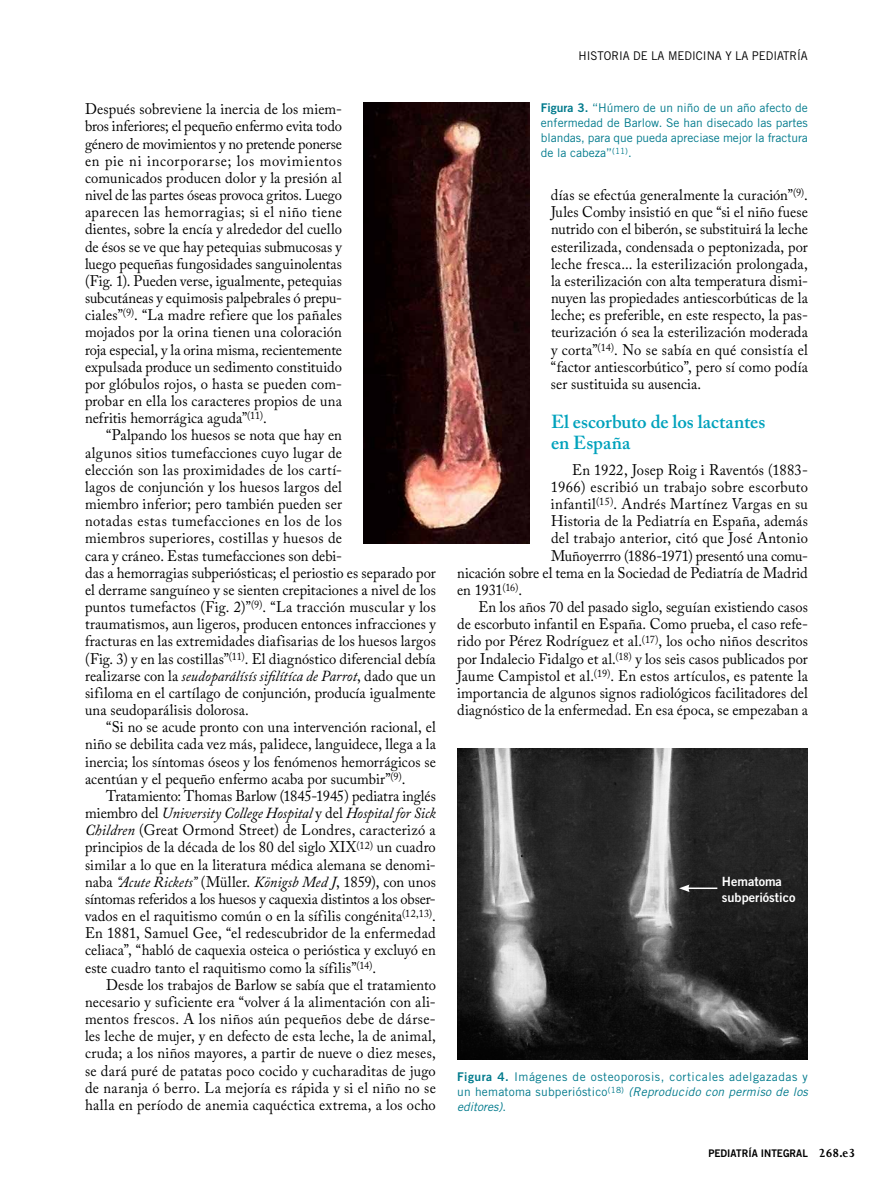
<style>
.page{position:relative;width:893px;height:1191px;background:#fff}
.page>*{position:absolute;margin:0;border:0;box-sizing:border-box;transform-origin:0 0}
.t1{font:600 18.75px/21px "Adobe Caslon Pro";color:#00a2bc}
.t2{font:15.3px/17.1px "Adobe Caslon Pro";letter-spacing:.01em;color:#000;text-align:justify;scale:.95 1}
.t3{font:15.3px "Adobe Caslon Pro";letter-spacing:-.01em;color:#000;scale:.95 1}
.t4{font:15.3px "Adobe Caslon Pro";letter-spacing:.03em;color:#000;scale:.95 1}
.t5{font:12.75px/15.8px "Trade Gothic Bold Two";color:#fff}
.t6{font:12px/15px "Trade Gothic";color:#007a8c;text-align:justify}
.t7{font:12px "Trade Gothic";color:#000;scale:.95 1}
.t8{font:10.5px "Trade Gothic Bold Two";color:#000;scale:.95 1}
.s1{font-style:italic}
.s2{font-family:"Trade Gothic Bold Two"}
.s3{font-family:"Joanna MT Std";font-weight:700;font-size:13.5px}
</style>
<div class="page">
<img style="left:363px;top:103px;width:167px;height:441px">
<img style="left:457px;top:748px;width:351px;height:311px">
<hr style="left:687px;top:887px;width:30px;height:2px;background:#fff">
<svg style="left:679px;top:884px;width:11px;height:8px"></svg>
<p class="t2" style="left:85px;top:100px;width:272px">Después sobreviene la inercia de los miem&shy;bros inferiores; el pequeño enfermo evita todo género de movimientos y no pretende ponerse en pie ni incorporarse; los movimientos comunicados producen dolor y la presión al nivel de las partes óseas provoca gritos. Luego aparecen las hemorragias; si el niño tiene dientes, sobre la encía y alrededor del cuello de ésos se ve que hay petequias submucosas y luego pequeñas fungosidades sanguinolentas (Fig. 1). Pueden verse, igualmente, petequias subcutáneas y equimosis palpebrales ó prepu&shy;ciales”<sup>(9)</sup>. “La madre refiere que los pañales mojados por la orina tienen una coloración roja especial, y la orina misma, recientemente expulsada produce un sedimento constituido por glóbulos rojos, o hasta se pueden com&shy;probar en ella los caracteres propios de una nefritis hemorrágica aguda”<sup>(11)</sup>.</p>
<p class="t2" style="left:85px;top:426px;width:371px;text-align:left;text-indent:21px">“Palpando los huesos se nota que hay en<br>algunos sitios tumefacciones cuyo lugar de<br>elección son las proximidades de los cartí-<br>lagos de conjunción y los huesos largos del<br>miembro inferior; pero también pueden ser<br>notadas estas tumefacciones en los de los<br>miembros superiores, costillas y huesos de<br>cara y cráneo. Estas tumefacciones son debi-<br>das a hemorragias subperiósticas; el periostio es separado por el derrame sanguíneo y se sienten crepitaciones a nivel de los puntos tumefactos (Fig. 2)”<sup>(9)</sup>. “La tracción muscular y los traumatismos, aun ligeros, producen entonces infracciones y fracturas en las extremidades diafisarias de los huesos largos (Fig. 3) y en las costillas”<sup>(11)</sup>. El diagnóstico diferencial debía realizarse con la <span class="s1">seudoparálísís sifilítíca de Parrot</span>, dado que un sifiloma en el cartílago de conjunción, producía igualmente una seudoparálisis dolorosa.</p>
<p class="t2" style="left:85px;top:718px;width:371px;text-indent:21px">“Si no se acude pronto con una intervención racional, el niño se debilita cada vez más, palidece, languidece, llega a la inercia; los síntomas óseos y los fenómenos hemorrágicos se acentúan y el pequeño enfermo acaba por sucumbir”<sup>(9)</sup>.</p>
<p class="t2" style="left:85px;top:787px;width:371px;text-indent:21px">Tratamiento: Thomas Barlow (1845-1945) pediatra inglés miembro del <span class="s1">University College Hospital</span> y del <span class="s1">Hospital for Sick Children</span> (Great Ormond Street) de Londres, caracterizó a principios de la década de los 80 del siglo XIX<sup>(12)</sup> un cuadro similar a lo que en la literatura médica alemana se denomi&shy;naba <span class="s1">“Acute Rickets”</span> (Müller. <span class="s1">Königsb Med J</span>, 1859), con unos síntomas referidos a los huesos y caquexia distintos a los obser&shy;vados en el raquitismo común o en la sífilis congénita<sup>(12,13)</sup>.<br>En 1881, Samuel Gee, “el redescubridor de la enfermedad celiaca”, “habló de caquexia osteica o perióstica y excluyó en este cuadro tanto el raquitismo como la sífilis”<sup>(14)</sup>.</p>
<p class="t2" style="left:85px;top:976px;width:371px;text-indent:21px">Desde los trabajos de Barlow se sabía que el tratamiento necesario y suficiente era “volver á la alimentación con ali&shy;mentos frescos. A los niños aún pequeños debe de dárse&shy;les leche de mujer, y en defecto de esta leche, la de animal, cruda; a los niños mayores, a partir de nueve o diez meses, se dará puré de patatas poco cocido y cucharaditas de jugo de naranja ó berro. La mejoría es rápida y si el niño no se halla en período de anemia caquéctica extrema, a los ocho</p>
<p class="t7" style="left:578px;top:49px;width:243px">Historia de la Medicina y la Pediatría</p>
<p class="t6" style="left:541px;top:100px;width:269px"><span class="s2">Figura 3.</span> “Húmero de un niño de un año afecto de enfermedad de Barlow. Se han disecado las partes blandas, para que pueda apreciase mejor la fractura de la cabeza”<sup>(11)</sup>.</p>
<p class="t2" style="left:551px;top:186px;width:272px">días se efectúa generalmente la curación”<sup>(9)</sup>.<br>Jules Comby insistió en que “si el niño fuese nutrido con el biberón, se substituirá la leche esterilizada, condensada o peptonizada, por leche fresca... la esterilización prolongada, la esterilización con alta temperatura dismi&shy;nuyen las propiedades antiescorbúticas de la leche; es preferible, en este respecto, la pas&shy;teurización ó sea la esterilización moderada y corta”<sup>(14)</sup>. No se sabía en qué consistía el “factor antiescorbútico”, pero sí como podía ser sustituida su ausencia.</p>
<p class="t1" style="left:551px;top:411px;width:216px">El escorbuto de los lactantes en España</p>
<p class="t2" style="left:572px;top:461px;width:250px">En 1922, Josep Roig i Raventós (1883-</p>
<p class="t4" style="left:551px;top:478px;width:272px">1966) escribió un trabajo sobre escorbuto</p>
<p class="t2" style="left:551px;top:495px;width:272px">infantil<sup>(15)</sup>. Andrés Martínez Vargas en su</p>
<p class="t2" style="left:551px;top:512px;width:272px">Historia de la Pediatría en España, además</p>
<p class="t2" style="left:551px;top:529px;width:272px">del trabajo anterior, citó que José Antonio</p>
<p class="t3" style="left:551px;top:546px;width:272px">Muñoyerrro (1886-1971) presentó una comu-</p>
<p class="t2" style="left:457px;top:564px;width:371px">nicación sobre el tema en la Sociedad de Pediatría de Madrid</p>
<p class="t2" style="left:457px;top:581px;width:70px">en 1931<sup>(16)</sup>.</p>
<p class="t2" style="left:478px;top:598px;width:348px">En los años 70 del pasado siglo, seguían existiendo casos</p>
<p class="t2" style="left:457px;top:615px;width:371px">de escorbuto infantil en España. Como prueba, el caso refe-</p>
<p class="t2" style="left:457px;top:632px;width:371px">rido por Pérez Rodríguez et al.<sup>(17)</sup>, los ocho niños descritos</p>
<p class="t2" style="left:457px;top:650px;width:371px">por Indalecio Fidalgo et al.<sup>(18)</sup> y los seis casos publicados por</p>
<p class="t2" style="left:457px;top:667px;width:371px">Jaume Campistol et al.<sup>(19)</sup>. En estos artículos, es patente la</p>
<p class="t2" style="left:457px;top:684px;width:371px">importancia de algunos signos radiológicos facilitadores del</p>
<p class="t2" style="left:457px;top:701px;width:371px">diagnóstico de la enfermedad. En esa época, se empezaban a</p>
<p class="t5" style="left:722px;top:873px;width:75px">Hematoma subperióstico</p>
<p class="t6" style="left:457px;top:1069px;width:352px"><span class="s2">Figura 4.</span> Imágenes de osteoporosis, corticales adelgazadas y un hematoma subperióstico<sup>(18)</sup> <span class="s1">(Reproducido con permiso de los editores)</span>.</p>
<p class="t8" style="left:708px;top:1146px;width:156px">PEDIATRÍA INTEGRAL <span class="s3">268.e3</span></p>
</div>
